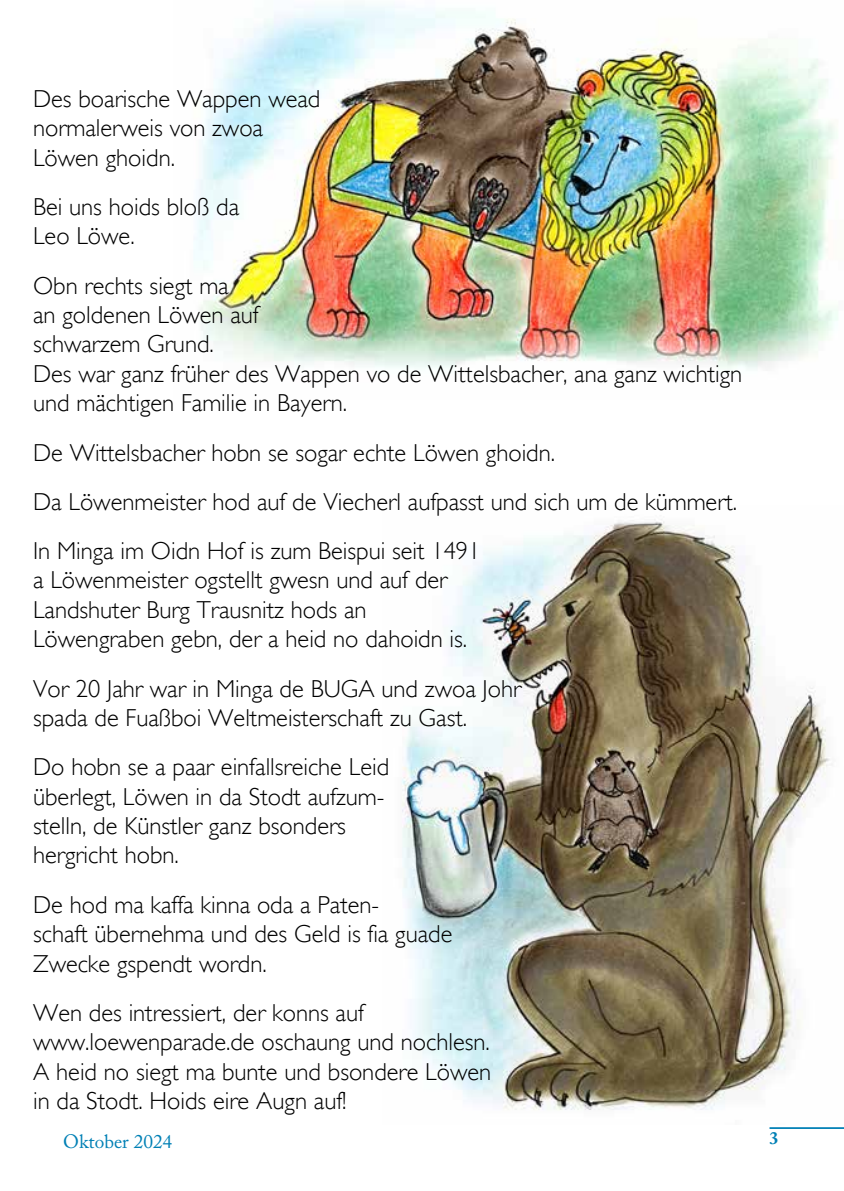
<style>
.page{position:relative;width:844px;height:1191px;background:#fff}
.page>*{position:absolute;margin:0;border:0;box-sizing:border-box;transform-origin:0 0}
.t1{font:300 24.5px/29.4px "Gill Sans";color:#000}
.t2{font:19.25px "Adobe Caslon Pro";color:#0080b5}
.t3{font:700 17.5px "Adobe Caslon Pro";color:#0080b5}
</style>
<div class="page">
<hr style="left:769px;top:1127px;width:74px;height:2px;background:#0080b5">
<img style="left:194px;top:4px;width:644px;height:365px">
<img style="left:401px;top:519px;width:432px;height:591px">
<p class="t1" style="left:33px;top:84px;width:289px">Des boarische Wappen wead normalerweis von zwoa<br>Löwen ghoidn.</p>
<p class="t1" style="left:33px;top:192px;width:207px">Bei uns hoids bloß da<br>Leo Löwe.</p>
<p class="t1" style="left:33px;top:271px;width:710px">Obn rechts siegt ma<br>an goldenen Löwen auf<br>schwarzem Grund.<br>Des war ganz früher des Wappen vo de Wittelsbacher, ana ganz wichtign und mächtigen Familie in Bayern.</p>
<p class="t1" style="left:33px;top:428px;width:705px;line-height:49.2px">De Wittelsbacher hobn se sogar echte Löwen ghoidn.<br>Da Löwenmeister hod auf de Viecherl aufpasst und sich um de kümmert.<br>In Minga im Oidn Hof is zum Beispui seit 1491</p>
<p class="t1" style="left:33px;top:566px;width:435px">a Löwenmeister ogstellt gwesn und auf der<br>Landshuter Burg Trausnitz hods an<br>Löwengraben gebn, der a heid no dahoidn is.</p>
<p class="t1" style="left:33px;top:674px;width:489px">Vor 20 Jahr war in Minga de BUGA und zwoa Johr spada de Fuaßboi Weltmeisterschaft zu Gast.</p>
<p class="t1" style="left:33px;top:752px;width:357px">Do hobn se a paar einfallsreiche Leid überlegt, Löwen in da Stodt aufzum&shy;stelln, de Künstler ganz bsonders hergricht hobn.</p>
<p class="t1" style="left:33px;top:890px;width:421px">De hod ma kaffa kinna oda a Paten-<br>schaft übernehma und des Geld is fia guade<br>Zwecke gspendt wordn.</p>
<p class="t1" style="left:33px;top:998px;width:459px">Wen des intressiert, der konns auf www.loewenparade.de oschaung und nochlesn.<br>A heid no siegt ma bunte und bsondere Löwen in da Stodt. Hoids eire Augn auf!</p>
<p class="t2" style="left:63px;top:1129px;width:111px">Oktober 2024</p>
<p class="t3" style="left:769px;top:1128px;width:10px">3</p>
</div>
